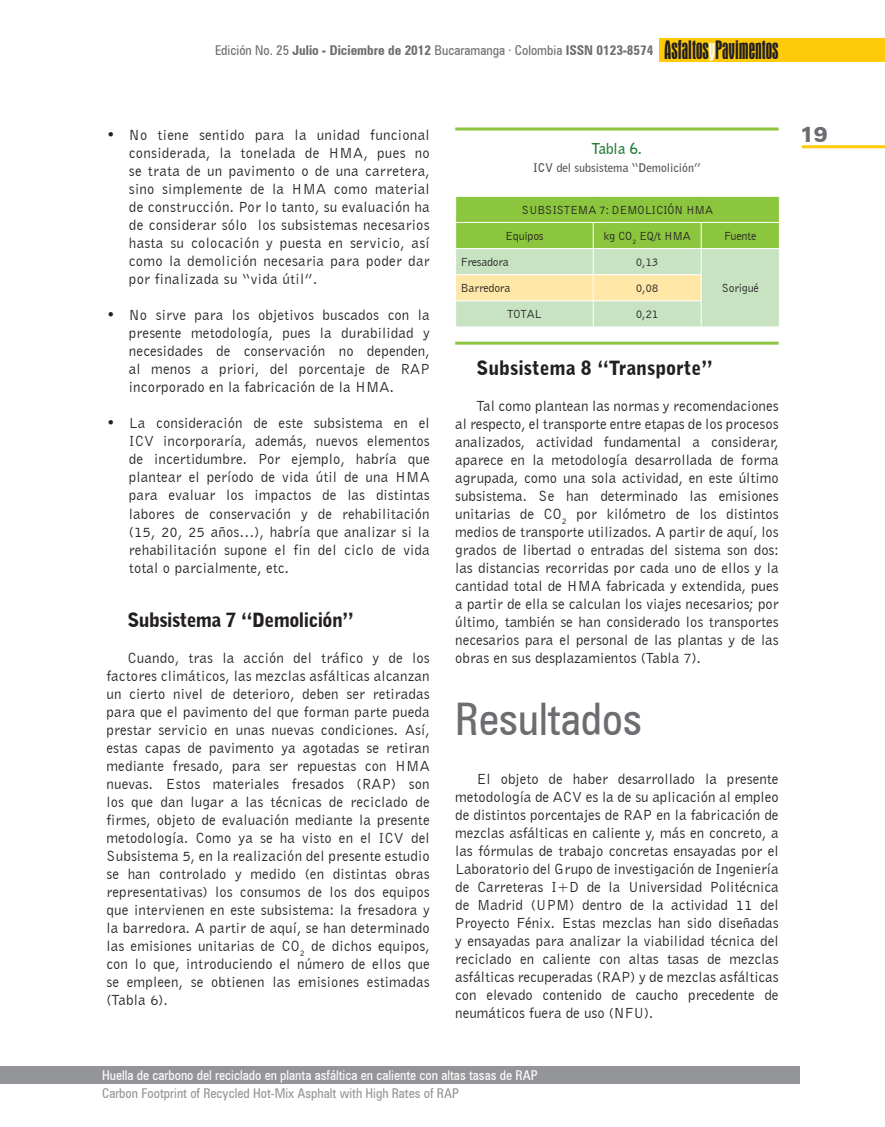
<style>
.page{position:relative;width:885px;height:1127px;background:#fff}
.page>*{position:absolute;margin:0;border:0;box-sizing:border-box;transform-origin:0 0}
.t1{font:condensed 45px "Zurich BT";color:#6c6d70}
.t2{font:900 21px "Zurich BT";color:#6c6d70}
.t3{font:900 19.5px "Bell Gothic BT";letter-spacing:-.03em;color:#231f20}
.t4{font:900 19.5px "Bell Gothic BT";color:#231f20}
.t5{font:15px/18px "Bell Gothic BT";letter-spacing:.01em;color:#231f20;text-align:justify}
.t6{font:700 15px "Bell Gothic BT";color:#26803a}
.t7{font:700 condensed 13.5px "Zurich BT";color:#6c6d70}
.t8{font:condensed 13.5px "Zurich BT";color:#fff}
.t9{font:condensed 13.5px "Zurich BT";color:#939598}
.t10{font:12px/26.1px "Bell Gothic BT";letter-spacing:-.02em;color:#231f20}
.t11{font:700 12px "Bell Gothic BT";color:#57585a}
.s1{font-weight:400}
.s2{font-family:"Aurora BT";font-weight:400;font-size:27px;color:#231f20}
.s3{font-family:"Aurora BT";font-weight:400;font-size:27px;color:#fff}
</style>
<div class="page">
<svg style="left:455px;top:196px;width:324px;height:131px;background:#bbd98e"></svg>
<hr style="left:455px;top:128px;width:323px;height:2px;background:#8bc63e">
<hr style="left:455px;top:342px;width:323px;height:3px;background:#8bc63e">
<div style="left:0;top:1066px;width:799px;height:18px;background:#939598"></div>
<div style="left:659px;top:38px;width:225px;height:24px;background:#feca0a"></div>
<hr style="left:801px;top:145px;width:83px;height:3px;background:#feca0a">
<p class="t7" style="left:215px;top:42px;width:565px"><span class="s1">Edición No. 25</span> Julio - Diciembre de 2012 <span class="s1">Bucaramanga · Colombia</span> ISSN 0123-8574 <span class="s2">Asfaltos</span><span class="s3">y</span><span class="s2">Pavimentos</span></p>
<p class="t5" style="left:129px;top:126px;width:302px;text-indent:-22px">• No tiene sentido para la unidad funcional considerada, la tonelada de HMA, pues no se trata de un pavimento o de una carretera, sino simplemente de la HMA como material de construcción. Por lo tanto, su evaluación ha de considerar sólo los subsistemas necesarios hasta su colocación y puesta en servicio, así como la demolición necesaria para poder dar por finalizada su “vida útil”.</p>
<p class="t5" style="left:129px;top:306px;width:302px;text-indent:-22px">• No sirve para los objetivos buscados con la presente metodología, pues la durabilidad y necesidades de conservación no dependen, al menos a priori, del porcentaje de RAP incorporado en la fabricación de la HMA.</p>
<p class="t5" style="left:129px;top:414px;width:302px;text-indent:-22px">• La consideración de este subsistema en el ICV incorporaría, además, nuevos elementos de incertidumbre. Por ejemplo, habría que plantear el período de vida útil de una HMA para evaluar los impactos de las distintas labores de conservación y de rehabilitación (15, 20, 25 años…), habría que analizar si la rehabilitación supone el fin del ciclo de vida total o parcialmente, etc.</p>
<h3 class="t3" style="left:128px;top:607px;width:228px">Subsistema 7 “Demolición”</h3>
<p class="t5" style="left:106px;top:648px;width:325px;text-indent:21px">Cuando, tras la acción del tráfico y de los factores climáticos, las mezclas asfálticas alcanzan un cierto nivel de deterioro, deben ser retiradas para que el pavimento del que forman parte pueda prestar servicio en unas nuevas condiciones. Así, estas capas de pavimento ya agotadas se retiran mediante fresado, para ser repuestas con HMA nuevas. Estos materiales fresados (RAP) son los que dan lugar a las técnicas de reciclado de firmes, objeto de evaluación mediante la presente metodología. Como ya se ha visto en el ICV del Subsistema 5, en la realización del presente estudio se han controlado y medido (en distintas obras representativas) los consumos de los dos equipos que intervienen en este subsistema: la fresadora y la barredora. A partir de aquí, se han determinado las emisiones unitarias de CO<sub>2</sub> de dichos equipos, con lo que, introduciendo el número de ellos que se empleen, se obtienen las emisiones estimadas (Tabla 6).</p>
<p class="t6" style="left:591px;top:139px;width:52px">Tabla 6.</p>
<p class="t11" style="left:533px;top:160px;width:169px">ICV del subsistema “Demolición”</p>
<p class="t10" style="left:505px;top:197px;width:209px;text-indent:17px">SUBSISTEMA 7: DEMOLICIÓN HMA<br>Equipos</p>
<p class="t10" style="left:603px;top:223px;width:89px">kg CO<sub>2</sub> EQ/t HMA</p>
<p class="t10" style="left:724px;top:223px;width:34px">Fuente</p>
<p class="t10" style="left:461px;top:249px;width:49px">Fresadora</p>
<p class="t10" style="left:635px;top:249px;width:24px">0,13</p>
<p class="t10" style="left:461px;top:275px;width:51px">Barredora</p>
<p class="t10" style="left:635px;top:275px;width:24px">0,08</p>
<p class="t10" style="left:721px;top:275px;width:39px">Sorigué</p>
<p class="t10" style="left:507px;top:301px;width:36px">TOTAL</p>
<p class="t10" style="left:635px;top:301px;width:24px">0,21</p>
<h3 class="t4" style="left:476px;top:356px;width:238px">Subsistema 8 “Transporte”</h3>
<p class="t5" style="left:455px;top:397px;width:325px;text-indent:21px">Tal como plantean las normas y recomendaciones al respecto, el transporte entre etapas de los procesos analizados, actividad fundamental a considerar, aparece en la metodología desarrollada de forma agrupada, como una sola actividad, en este último subsistema. Se han determinado las emisiones unitarias de CO<sub>2</sub> por kilómetro de los distintos medios de transporte utilizados. A partir de aquí, los grados de libertad o entradas del sistema son dos: las distancias recorridas por cada uno de ellos y la cantidad total de HMA fabricada y extendida, pues a partir de ella se calculan los viajes necesarios; por último, también se han considerado los transportes necesarios para el personal de las plantas y de las obras en sus desplazamientos (Tabla 7).</p>
<h1 class="t1" style="left:455px;top:692px;width:188px">Resultados</h1>
<p class="t5" style="left:455px;top:770px;width:325px;text-indent:21px">El objeto de haber desarrollado la presente metodología de ACV es la de su aplicación al empleo de distintos porcentajes de RAP en la fabricación de mezclas asfálticas en caliente y, más en concreto, a las fórmulas de trabajo concretas ensayadas por el Laboratorio del Grupo de investigación de Ingeniería de Carreteras I+D de la Universidad Politécnica de Madrid (UPM) dentro de la actividad 11 del Proyecto Fénix. Estas mezclas han sido diseñadas y ensayadas para analizar la viabilidad técnica del reciclado en caliente con altas tasas de mezclas asfálticas recuperadas (RAP) y de mezclas asfálticas con elevado contenido de caucho precedente de neumáticos fuera de uso (NFU).</p>
<p class="t8" style="left:102px;top:1067px;width:437px">Huella de carbono del reciclado en planta asfáltica en caliente con altas tasas de RAP</p>
<p class="t9" style="left:102px;top:1085px;width:358px">Carbon Footprint of Recycled Hot-Mix Asphalt with High Rates of RAP</p>
<h2 class="t2" style="left:799px;top:122px;width:29px">19</h2>
</div>
